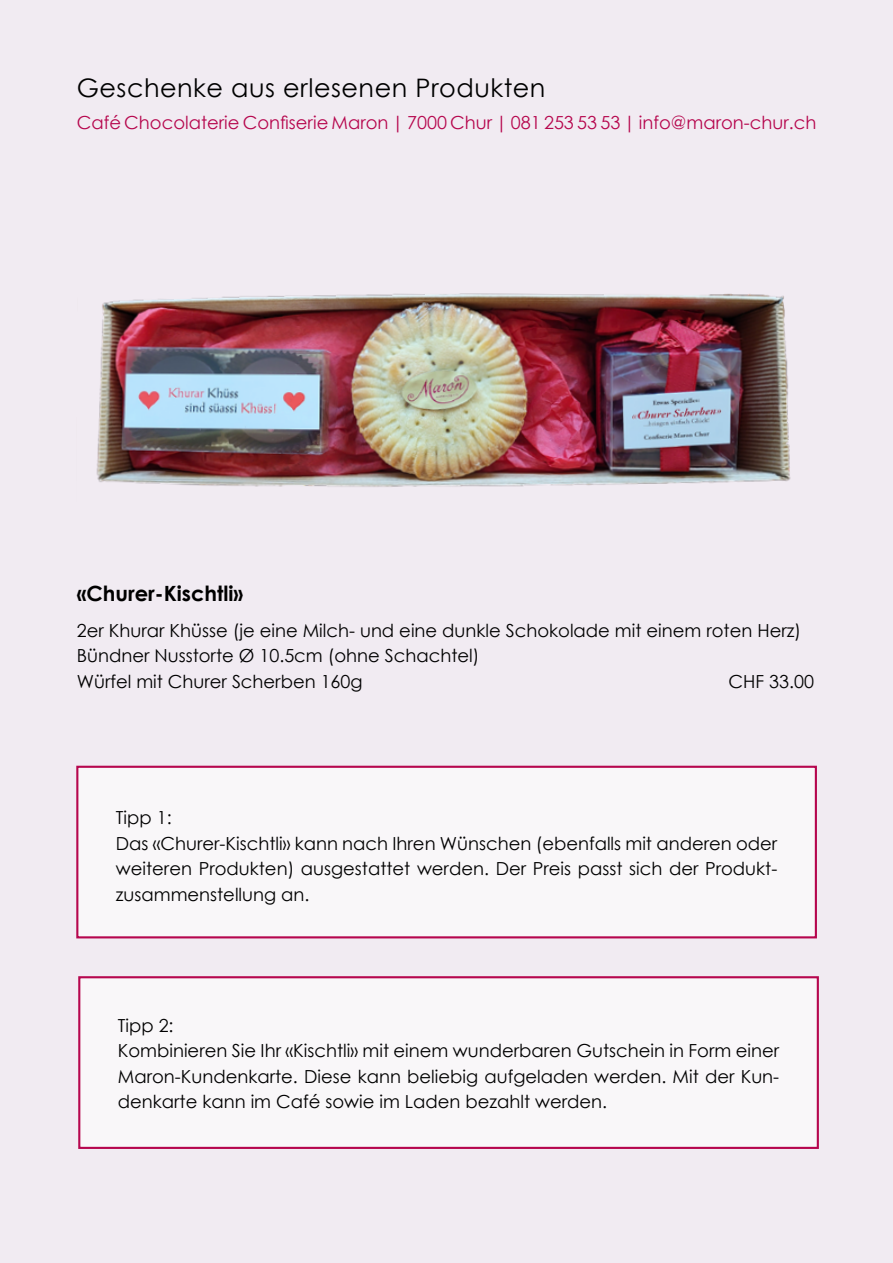
<style>
.page{position:relative;width:893px;height:1263px;background:#f1ebf2}
.page>*{position:absolute;margin:0;border:0;box-sizing:border-box;transform-origin:0 0}
.t1{font:25.5px "Century Gothic";letter-spacing:.02em;color:#000}
.t2{font:700 21px "Century Gothic";color:#000}
.t3{font:18px/25.5px "Century Gothic";color:#000;text-align:justify}
.t4{font:18px "Century Gothic";color:#b6064d}
</style>
<div class="page">
<div style="left:77px;top:767px;width:739px;height:170px;background:#f9f7f9"></div>
<div style="left:76px;top:766px;width:741px;height:172px;border:2px solid #b6064e"></div>
<div style="left:79px;top:977px;width:739px;height:171px;background:#f9f7f9"></div>
<div style="left:78px;top:976px;width:741px;height:173px;border:2px solid #b6064e"></div>
<img style="left:96px;top:293px;width:695px;height:194px">
<p class="t1" style="left:77px;top:70px;width:470px">Geschenke aus erlesenen Produkten</p>
<p class="t4" style="left:77px;top:110px;width:741px">Café Chocolaterie Confiserie Maron | 7000 Chur | 081 253 53 53 | info@maron-chur.ch</p>
<p class="t2" style="left:77px;top:577px;width:168px">«Churer-Kischtli»</p>
<p class="t3" style="left:77px;top:617px;width:726px">2er Khurar Khüsse (je eine Milch- und eine dunkle Schokolade mit einem roten Herz)<br>Bündner Nusstorte Ø 10.5cm (ohne Schachtel)</p>
<p class="t3" style="left:77px;top:668px;width:287px">Würfel mit Churer Scherben 160g</p>
<p class="t3" style="left:729px;top:668px;width:87px">CHF 33.00</p>
<p class="t3" style="left:116px;top:805px;width:57px">Tipp 1:</p>
<p class="t3" style="left:116px;top:830px;width:663px">Das «Churer-Kischtli» kann nach Ihren Wünschen (ebenfalls mit anderen oder weiteren Produkten) ausgestattet werden. Der Preis passt sich der Produkt&shy;zusammenstellung an.</p>
<p class="t3" style="left:118px;top:1012px;width:57px">Tipp 2:</p>
<p class="t3" style="left:118px;top:1038px;width:663px">Kombinieren Sie Ihr «Kischtli» mit einem wunderbaren Gutschein in Form einer Maron-Kundenkarte. Diese kann beliebig aufgeladen werden. Mit der Kun&shy;denkarte kann im Café sowie im Laden bezahlt werden.</p>
</div>
